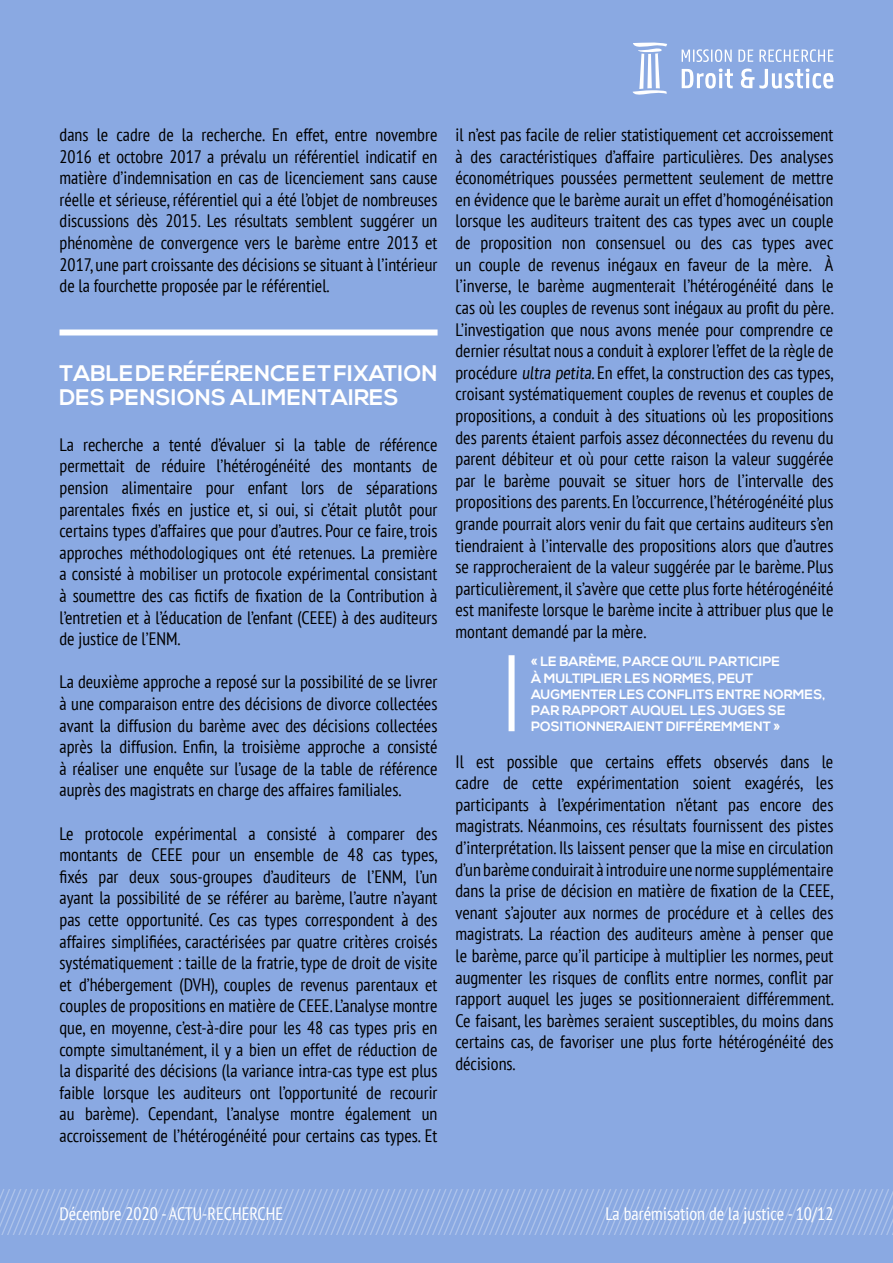
<style>
.page{position:relative;width:893px;height:1263px;background:#8aa9e2}
.page>*{position:absolute;margin:0;border:0;box-sizing:border-box;transform-origin:0 0}
.t1{font:700 22.5px/24px "Nexa";letter-spacing:.005em;color:#fff}
.t2{font:condensed 18px/21.6px "PT Sans";color:#000;text-align:justify}
.t3{font:condensed 18px "PT Sans";color:#fff}
.t4{font:700 13.5px/16.2px "Nexa";color:#fff}
</style>
<div class="page">
<svg style="left:682px;top:69px;width:151px;height:20px"></svg>
<svg style="left:682px;top:49px;width:151px;height:13px"></svg>
<svg style="left:632px;top:42px;width:35px;height:53px"></svg>
<svg style="left:0;top:1189px;width:893px;height:45px"></svg>
<div style="left:60px;top:329px;width:378px;height:6px;background:#fff"></div>
<div style="left:509px;top:655px;width:6px;height:76px;background:#fff"></div>
<p class="t2" style="left:60px;top:124px;width:379px">dans le cadre de la recherche. En effet, entre novembre 2016 et octobre 2017 a prévalu un référentiel indicatif en matière d’indemnisation en cas de licenciement sans cause réelle et sérieuse, référentiel qui a été l’objet de nombreuses discussions dès 2015. Les résultats semblent suggérer un phénomène de convergence vers le barème entre 2013 et 2017, une part croissante des décisions se situant à l’intérieur de la fourchette proposée par le référentiel.</p>
<p class="t1" style="left:60px;top:362px;width:379px">TABLE DE RÉFÉRENCE ET FIXATION<br>DES PENSIONS ALIMENTAIRES</p>
<p class="t2" style="left:60px;top:433px;width:379px">La recherche a tenté d’évaluer si la table de référence permettait de réduire l’hétérogénéité des montants de pension alimentaire pour enfant lors de séparations parentales fixés en justice et, si oui, si c’était plutôt pour certains types d’affaires que pour d’autres. Pour ce faire, trois approches méthodologiques ont été retenues. La première a consisté à mobiliser un protocole expérimental consistant à soumettre des cas fictifs de fixation de la Contribution à l’entretien et à l’éducation de l’enfant (CEEE) à des auditeurs de justice de l’ENM.</p>
<p class="t2" style="left:60px;top:671px;width:379px">La deuxième approche a reposé sur la possibilité de se livrer à une comparaison entre des décisions de divorce collectées avant la diffusion du barème avec des décisions collectées après la diffusion. Enfin, la troisième approche a consisté à réaliser une enquête sur l’usage de la table de référence auprès des magistrats en charge des affaires familiales.</p>
<p class="t2" style="left:60px;top:822px;width:379px">Le protocole expérimental a consisté à comparer des montants de CEEE pour un ensemble de 48 cas types, fixés par deux sous-groupes d’auditeurs de l’ENM, l’un ayant la possibilité de se référer au barème, l’autre n’ayant pas cette opportunité. Ces cas types correspondent à des affaires simplifiées, caractérisées par quatre critères croisés systématiquement : taille de la fratrie, type de droit de visite et d’hébergement (DVH), couples de revenus parentaux et couples de propositions en matière de CEEE. L’analyse montre que, en moyenne, c’est-à-dire pour les 48 cas types pris en compte simultanément, il y a bien un effet de réduction de la disparité des décisions (la variance intra-cas type est plus faible lorsque les auditeurs ont l’opportunité de recourir au barème). Cependant, l’analyse montre également un accroissement de l’hétérogénéité pour certains cas types. Et</p>
<p class="t2" style="left:455px;top:124px;width:380px">il n’est pas facile de relier statistiquement cet accroissement à des caractéristiques d’affaire particulières. Des analyses économétriques poussées permettent seulement de mettre en évidence que le barème aurait un effet d’homogénéisation lorsque les auditeurs traitent des cas types avec un couple de proposition non consensuel ou des cas types avec un couple de revenus inégaux en faveur de la mère. À l’inverse, le barème augmenterait l’hétérogénéité dans le cas où les couples de revenus sont inégaux au profit du père.<br>L’investigation que nous avons menée pour comprendre ce dernier résultat nous a conduit à explorer l’effet de la règle de procédure ultra petita.En effet, la construction des cas types, croisant systématiquement couples de revenus et couples de propositions, a conduit à des situations où les propositions des parents étaient parfois assez déconnectées du revenu du parent débiteur et où pour cette raison la valeur suggérée par le barème pouvait se situer hors de l’intervalle des propositions des parents. En l’occurrence, l’hétérogénéité plus grande pourrait alors venir du fait que certains auditeurs s’en tiendraient à l’intervalle des propositions alors que d’autres se rapprocheraient de la valeur suggérée par le barème. Plus particulièrement, il s’avère que cette plus forte hétérogénéité est manifeste lorsque le barème incite à attribuer plus que le montant demandé par la mère.</p>
<p class="t4" style="left:531px;top:654px;width:296px">« LE BARÈME, PARCE QU’IL PARTICIPE<br>À MULTIPLIER LES NORMES, PEUT AUGMENTER LES CONFLITS ENTRE NORMES, PAR RAPPORT AUQUEL LES JUGES SE POSITIONNERAIENT DIFFÉREMMENT »</p>
<p class="t2" style="left:455px;top:750px;width:379px">Il est possible que certains effets observés dans le cadre de cette expérimentation soient exagérés, les participants à l’expérimentation n’étant pas encore des magistrats. Néanmoins, ces résultats fournissent des pistes d’interprétation. Ils laissent penser que la mise en circulation d’un barème conduirait à introduire une norme supplémentaire dans la prise de décision en matière de fixation de la CEEE, venant s’ajouter aux normes de procédure et à celles des magistrats. La réaction des auditeurs amène à penser que le barème, parce qu’il participe à multiplier les normes, peut augmenter les risques de conflits entre normes, conflit par rapport auquel les juges se positionneraient différemment.<br>Ce faisant, les barèmes seraient susceptibles, du moins dans certains cas, de favoriser une plus forte hétérogénéité des décisions.</p>
<p class="t3" style="left:60px;top:1202px;width:225px">Décembre 2020 - ACTU-RECHERCHE</p>
<p class="t3" style="left:605px;top:1202px;width:230px">La barémisation de la justice - 10/12</p>
</div>
